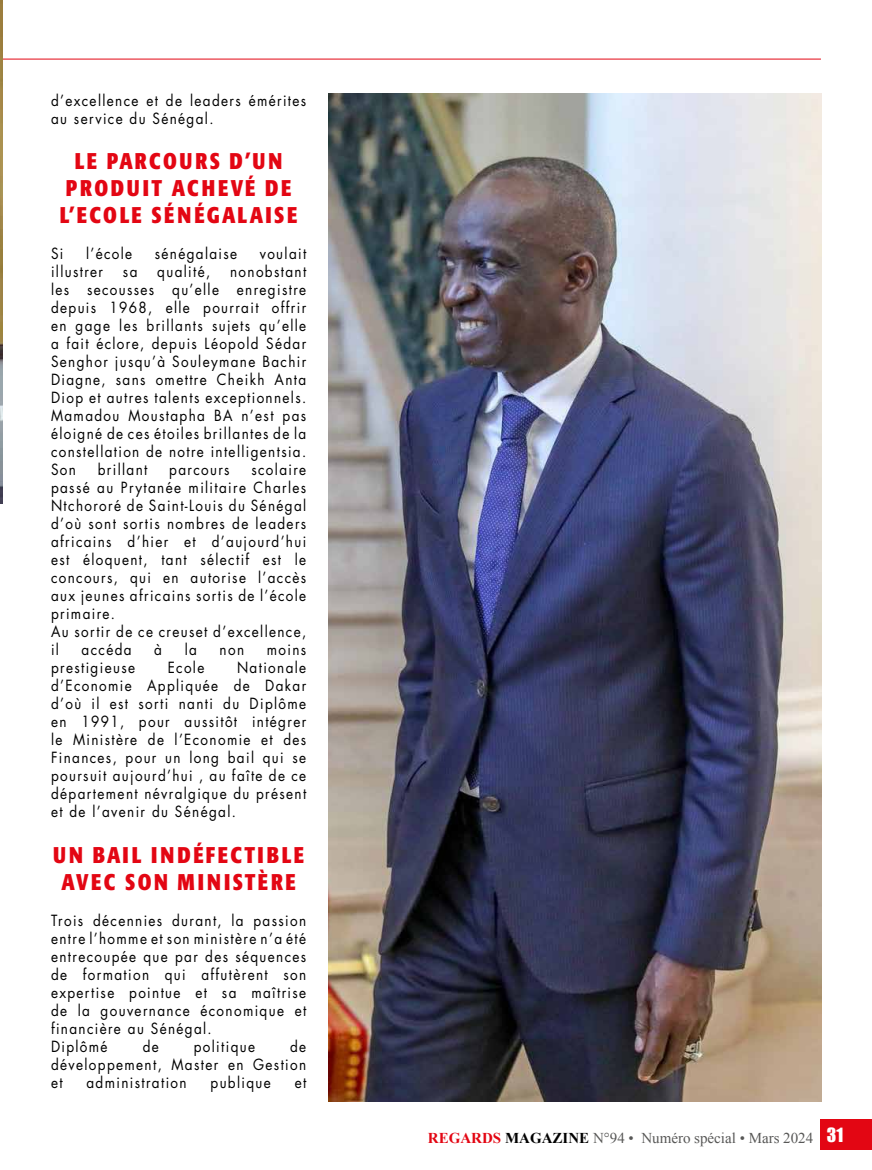
<style>
.page{position:relative;width:872px;height:1170px;background:#fff}
.page>*{position:absolute;margin:0;border:0;box-sizing:border-box;transform-origin:0 0}
.t1{font:700 condensed 22.5px/27px "Formata";letter-spacing:.12em;color:#e30613;text-align:center;scale:.95 1}
.t2{font:15px/18px "Futura";letter-spacing:.1em;color:#000;scale:.9 1}
.t3{font:15px "Times New Roman";color:#575756}
.s1{font-weight:700;color:#e30613}
.s2{font-weight:700;color:#000}
.s3{font-family:"Impact";font-size:18px;color:#fff}
</style>
<div class="page">
<hr style="left:0;top:59px;width:821px;height:1px;background:#e30613">
<div style="left:821px;top:1119px;width:51px;height:31px;background:#e30613"></div>
<img style="left:0;top:0;width:2px;height:503px">
<img style="left:329px;top:94px;width:492px;height:1007px">
<p class="t2" style="left:51px;top:91px;width:285px">d’excellence et de leaders émérites au service du Sénégal.</p>
<h1 class="t1" style="left:60px;top:147px;width:251px">LE PARCOURS D’UN<br>PRODUIT ACHEVÉ DE<br>L’ECOLE SÉNÉGALAISE</h1>
<p class="t2" style="left:51px;top:244px;width:15px">Si</p>
<p class="t2" style="left:86px;top:244px;width:53px">l’école</p>
<p class="t2" style="left:155px;top:244px;width:93px">sénégalaise</p>
<p class="t2" style="left:260px;top:244px;width:53px">voulait</p>
<p class="t2" style="left:51px;top:262px;width:59px">illustrer</p>
<p class="t2" style="left:123px;top:262px;width:18px">sa</p>
<p class="t2" style="left:157px;top:262px;width:60px">qualité,</p>
<p class="t2" style="left:51px;top:262px;width:285px;text-align:justify;text-indent:179px">nonobstant les secousses qu’elle enregistre depuis 1968, elle pourrait offrir en gage les brillants sujets qu’elle a fait éclore, depuis Léopold Sédar Senghor jusqu’à Souleymane Bachir Diagne, sans omettre Cheikh Anta Diop et autres talents exceptionnels.<br>Mamadou Moustapha BA n’est pas éloigné de ces étoiles brillantes de la constellation de notre intelligentsia.<br>Son</p>
<p class="t2" style="left:51px;top:460px;width:285px;text-indent:200px">scolaire passé au Prytanée militaire Charles<br>Ntchororé de Saint-Louis du Sénégal d’où sont sortis nombres de leaders africains d’hier et d’aujourd’hui est éloquent, tant sélectif est le concours, qui en autorise l’accès aux jeunes africains sortis de l’école primaire.<br>Au sortir de ce creuset d’excellence, il</p>
<p class="t2" style="left:98px;top:460px;width:57px">brillant</p>
<p class="t2" style="left:169px;top:460px;width:69px">parcours</p>
<p class="t2" style="left:82px;top:640px;width:57px">accéda</p>
<p class="t2" style="left:154px;top:640px;width:10px">à</p>
<p class="t2" style="left:185px;top:640px;width:15px">la</p>
<p class="t2" style="left:220px;top:640px;width:29px">non</p>
<p class="t2" style="left:267px;top:640px;width:45px">moins</p>
<p class="t2" style="left:51px;top:658px;width:95px">prestigieuse</p>
<p class="t2" style="left:168px;top:658px;width:42px">Ecole</p>
<p class="t2" style="left:51px;top:658px;width:285px;text-align:justify;text-indent:186px">Nationale d’Economie Appliquée de Dakar d’où il est sorti nanti du Diplôme en 1991, pour aussitôt intégrer le Ministère de l’Economie et des Finances, pour un long bail qui se poursuit aujourd’hui , au faîte de ce département névralgique du présent et de l’avenir du Sénégal.</p>
<h1 class="t1" style="left:53px;top:840px;width:265px">UN BAIL INDÉFECTIBLE<br>AVEC SON MINISTÈRE</h1>
<p class="t2" style="left:51px;top:910px;width:285px">Trois décennies durant, la passion entre l’homme et son ministère n’a été entrecoupée que par des séquences de formation qui affutèrent son expertise pointue et sa maîtrise de la gouvernance économique et financière au Sénégal.<br>Diplômé</p>
<p class="t2" style="left:51px;top:1036px;width:285px;text-align:justify;text-indent:239px">de développement, Master en Gestion et</p>
<p class="t2" style="left:143px;top:1036px;width:19px">de</p>
<p class="t2" style="left:194px;top:1036px;width:70px">politique</p>
<p class="t2" style="left:86px;top:1072px;width:113px">administration</p>
<p class="t2" style="left:210px;top:1072px;width:68px">publique</p>
<p class="t2" style="left:295px;top:1072px;width:14px">et</p>
<p class="t3" style="left:428px;top:1127px;width:417px"><span class="s1">REGARDS</span> <span class="s2">MAGAZINE</span> N°94 • Numéro spécial • Mars 2024 <span class="s3">31</span></p>
</div>
